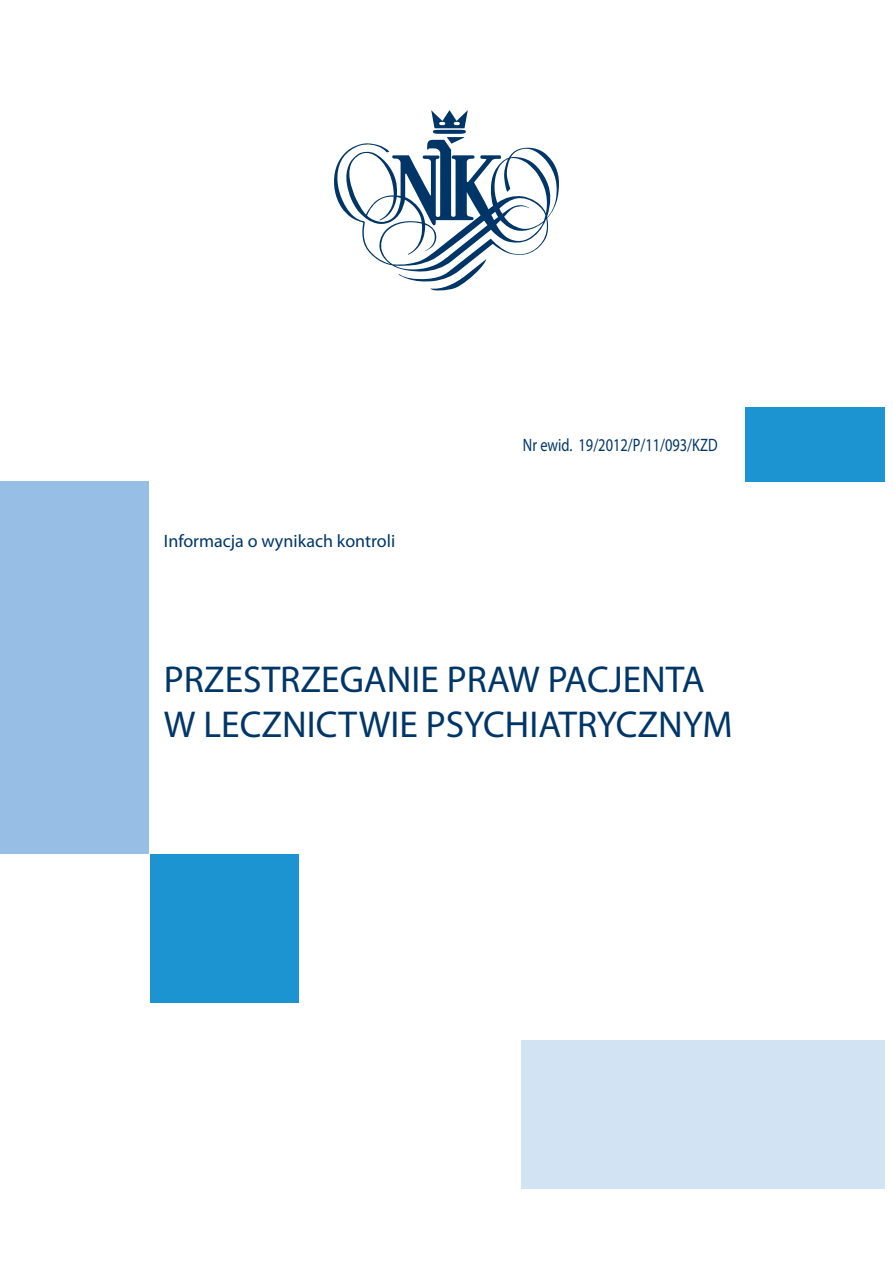
<style>
.page{position:relative;width:893px;height:1263px;background:#fff}
.page>*{position:absolute;margin:0;border:0;box-sizing:border-box;transform-origin:0 0}
.t1{font:37.5px/45px "Myriad Pro";color:#003667}
.t2{font:18px "Myriad Pro";color:#003667}
.t3{font:18px "Myriad Pro";color:#003667;scale:.8 1}
</style>
<div class="page">
<div style="left:0;top:482px;width:149px;height:372px;background:#97bfe6"></div>
<div style="left:150px;top:854px;width:149px;height:148px;background:#1c94d2"></div>
<div style="left:745px;top:407px;width:139px;height:75px;background:#1c94d2"></div>
<div style="left:521px;top:1040px;width:363px;height:148px;background:#d2e3f4"></div>
<svg style="left:334px;top:110px;width:225px;height:181px"></svg>
<p class="t2" style="left:164px;top:529px;width:233px">Informacja o wynikach kontroli</p>
<p class="t3" style="left:523px;top:434px;width:245px">Nr ewid. 19/2012/P/11/093/KZD</p>
<p class="t1" style="left:164px;top:656px;width:570px">PRZESTRZEGANIE PRAW PACJENTA<br>W LECZNICTWIE PSYCHIATRYCZNYM</p>
</div>
